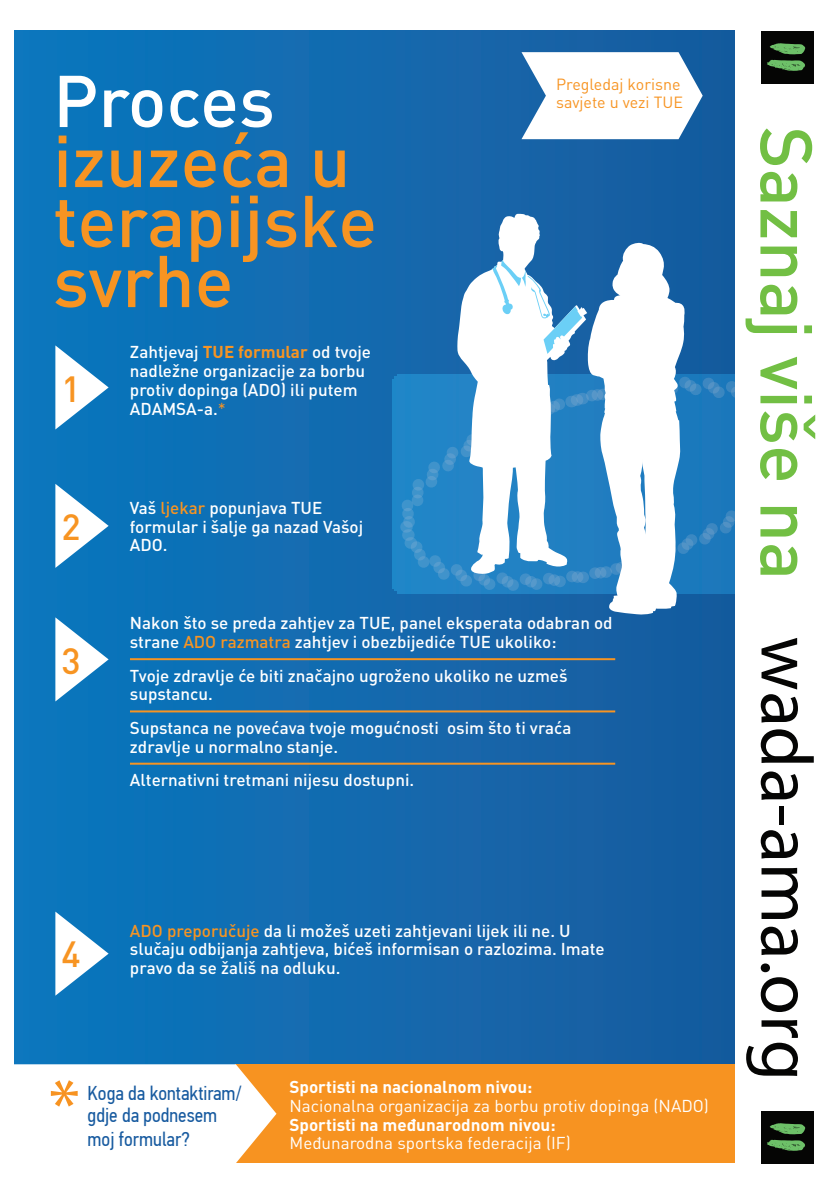
<style>
.page{position:relative;width:840px;height:1191px;background:#fff}
.page>*{position:absolute;margin:0;border:0;box-sizing:border-box;transform-origin:0 0}
.t1{font:75.4px "DIN Mittelschrift";color:#f79321}
.t2{font:73.6px "DIN Mittelschrift";color:#050504}
.t3{font:500 72px/60px "DIN Pro";color:#f79422}
.t4{font:500 72px "DIN Pro";color:#72bf44}
.t5{font:500 72px "DIN Pro";color:#fff}
.t6{font:500 36px "DIN Pro";color:#f79422}
.t7{font:20px/22px "PF Din Text Cond Pro";color:#185ba0}
.t8{font:500 17px/18.8px "DIN Pro";color:#fff}
.t9{font:17px "DIN Pro";color:#fff}
.t10{font:700 17px "DIN Pro";color:#fff}
.t11{font:16px/17.6px "DIN Pro";color:#f79422}
.s1{font-weight:700;color:#f79422}
.s2{font-weight:400;color:#f79422}
.s3{color:#f79422}
</style>
<div class="page">
<div style="left:14px;top:31px;width:720px;height:1033px;background:linear-gradient(to right,#0b78be,#195b9d)"></div>
<div style="left:235px;top:1064px;width:499px;height:99px;background:#f79321"></div>
<svg style="left:14px;top:1064px;width:262px;height:99px"></svg>
<svg style="left:521px;top:52px;width:181px;height:87px"></svg>
<div style="left:761px;top:31px;width:52px;height:52px;background:#050504"></div>
<svg style="left:767px;top:60px;width:37px;height:11px"></svg>
<svg style="left:769px;top:43px;width:36px;height:11px"></svg>
<div style="left:761px;top:1110px;width:52px;height:53px;background:#050504"></div>
<svg style="left:767px;top:1123px;width:38px;height:27px"></svg>
<svg style="left:457px;top:213px;width:130px;height:29px;fill:#1865a9"></svg>
<svg style="left:392px;top:242px;width:343px;height:373px"></svg>
<svg style="left:55px;top:345px;width:54px;height:84px"></svg>
<svg style="left:55px;top:484px;width:54px;height:84px"></svg>
<svg style="left:55px;top:617px;width:54px;height:84px"></svg>
<svg style="left:55px;top:911px;width:54px;height:84px"></svg>
<hr style="left:130px;top:658px;width:485px;height:2px;background:#f79422">
<hr style="left:130px;top:710px;width:485px;height:2px;background:#f79422">
<hr style="left:130px;top:762px;width:485px;height:2px;background:#f79422">
<p class="t5" style="left:53px;top:52px;width:223px">Proces</p>
<p class="t3" style="left:53px;top:128px;width:325px">izuzeća u terapijske svrhe</p>
<p class="t6" style="left:62px;top:364px;width:21px">1</p>
<p class="t6" style="left:62px;top:502px;width:21px">2</p>
<p class="t8" style="left:130px;top:342px;width:242px">Zahtjevaj <span class="s1">TUE formular</span> od tvoje nadležne organizacije za borbu protiv dopinga (ADO) ili putem<br>ADAMSA-a.<span class="s2">*</span></p>
<p class="t8" style="left:130px;top:497px;width:234px">Vaš <span class="s3">ljekar</span> popunjava TUE formular i šalje ga nazad Vašoj<br>ADO.</p>
<p class="t11" style="left:555px;top:75px;width:128px">Pregledaj korisne savjete u vezi TUE</p>
<p class="t6" style="left:62px;top:636px;width:21px">3</p>
<p class="t8" style="left:130px;top:613px;width:484px">Nakon što se preda zahtjev za TUE, panel eksperata odabran od strane <span class="s3">ADO razmatra</span> zahtjev i obezbijediće TUE ukoliko:</p>
<p class="t8" style="left:130px;top:665px;width:439px">Tvoje zdravlje će biti značajno ugroženo ukoliko ne uzmeš supstancu.</p>
<p class="t8" style="left:130px;top:717px;width:443px">Supstanca ne povećava tvoje mogućnosti osim što ti vraća zdravlje u normalno stanje.</p>
<p class="t8" style="left:130px;top:770px;width:285px">Alternativni tretmani nijesu dostupni.</p>
<p class="t6" style="left:62px;top:929px;width:21px">4</p>
<p class="t8" style="left:130px;top:920px;width:476px"><span class="s3">ADO preporučuje</span> da li možeš uzeti zahtjevani lijek ili ne. U slučaju odbijanja zahtjeva, bićeš informisan o razlozima. Imate pravo da se žališ na odluku.</p>
<h1 class="t1" style="left:49px;top:1060px;width:33px">*</h1>
<p class="t7" style="left:88px;top:1081px;width:155px">Koga da kontaktiram/ gdje da podnesem</p>
<p class="t7" style="left:88px;top:1128px;width:104px">moj formular?</p>
<p class="t10" style="left:289px;top:1075px;width:244px">Sportisti na nacionalnom nivou:</p>
<p class="t9" style="left:289px;top:1094px;width:421px">Nacionalna organizacija za borbu protiv dopinga (NADO)</p>
<p class="t10" style="left:289px;top:1112px;width:267px">Sportisti na međunarodnom nivou:</p>
<p class="t9" style="left:289px;top:1131px;width:283px">Međunarodna sportska federacija (IF)</p>
<p class="t4" style="left:835px;top:126px;width:455px;rotate:90deg">Saznaj više na</p>
<h2 class="t2" style="left:831px;top:636px;width:446px;rotate:90deg">wada-ama.org</h2>
</div>
